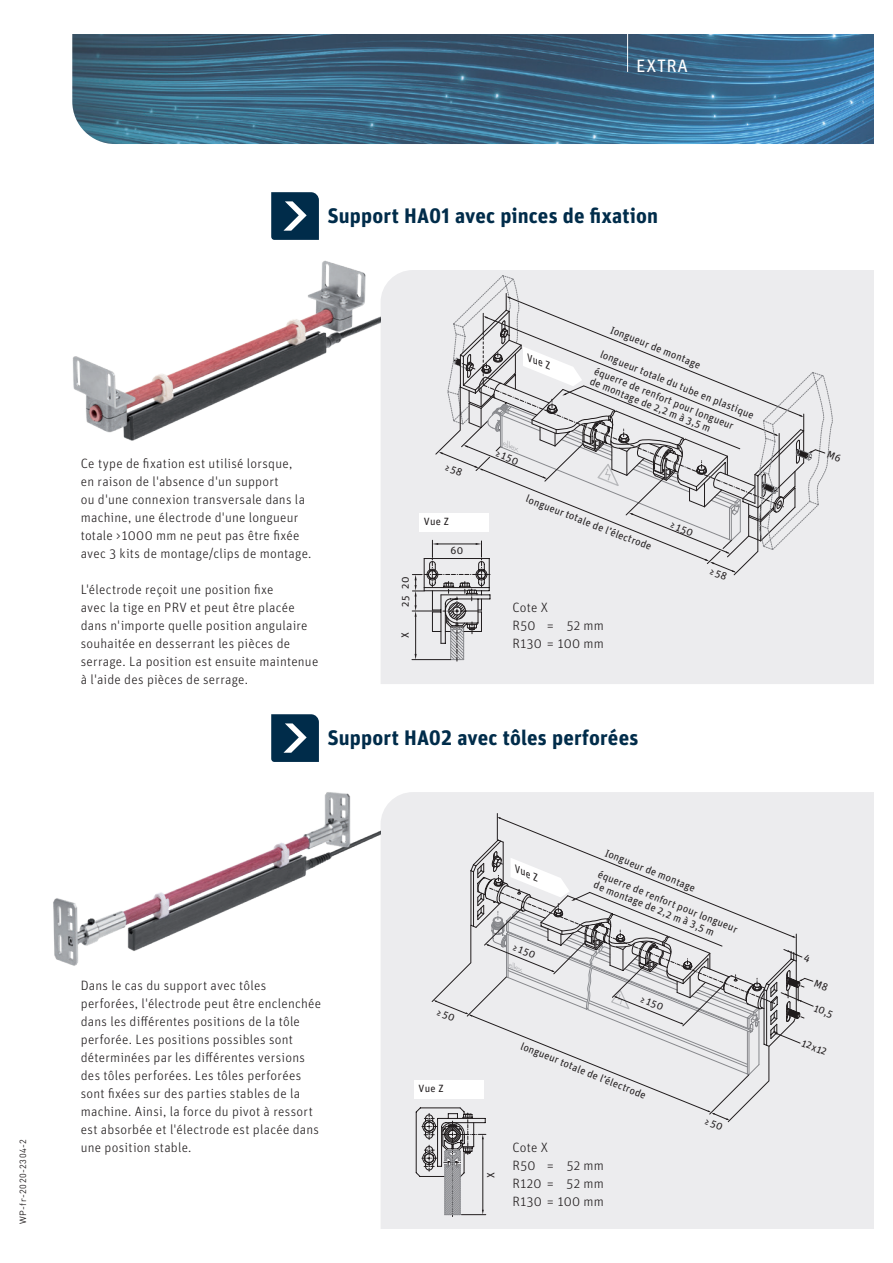
<style>
.page{position:relative;width:893px;height:1263px;background:#fff}
.page>*{position:absolute;margin:0;border:0;box-sizing:border-box;transform-origin:0 0}
._01_Zwischenhead_2_Z{font:700 21px "Unit OT";letter-spacing:.005em;color:#002c4a}
._01_Kopf{font:18px "Unit OT";letter-spacing:.04em;color:#fff}
._02_Text{font:300 13.5px/18px "Unit OT";letter-spacing:.02em;color:#231f20}
._02_Text-2{font:10.5px "Unit OT";letter-spacing:.03em;color:#231f20}
._02_Text-3{font:italic 10.5px "Unit OT";color:#231f20}
.t1{font:9px "DIN Pro";letter-spacing:.065em;color:#231f20}
</style>
<div class="page">
<img style="left:72px;top:34px;width:802px;height:110px">
<div style="left:381px;top:270px;width:493px;height:414px;background:#ececee"></div>
<div style="left:381px;top:792px;width:493px;height:437px;background:#ececee"></div>
<svg style="left:271px;top:192px;width:48px;height:48px"></svg>
<svg style="left:271px;top:714px;width:48px;height:48px"></svg>
<img style="left:72px;top:260px;width:309px;height:181px">
<img style="left:53px;top:792px;width:328px;height:174px">
<div style="left:414px;top:1080px;width:69px;height:18px;background:#fff"></div>
<hr style="left:627px;top:0;width:1px;height:72px;background:#fff">
<svg style="left:415px;top:817px;width:414px;height:400px"></svg>
<svg style="left:412px;top:275px;width:430px;height:386px"></svg>
<p class="t1" style="left:17px;top:1224px;width:87px;rotate:-90deg">WP-fr-2020-2304-2</p>
<p class="_01_Kopf" style="left:636px;top:54px;width:53px">EXTRA</p>
<p class="_01_Zwischenhead_2_Z" style="left:327px;top:202px;width:332px">Support HA01 avec pinces de fixation</p>
<p class="_02_Text" style="left:81px;top:454px;width:232px">Ce type de fixation est utilisé lorsque,<br>en raison de l'absence d'un support<br>ou d'une connexion transversale dans la machine, une électrode d'une longueur totale &gt;1000 mm ne peut pas être fixée avec 3 kits de montage/clips de montage.</p>
<p class="_02_Text" style="left:81px;top:580px;width:239px">L'électrode reçoit une position fixe<br>avec la tige en PRV et peut être placée dans n'importe quelle position angulaire souhaitée en desserrant les pièces de serrage. La position est ensuite maintenue à l'aide des pièces de serrage.</p>
<p class="_02_Text-2" style="left:399px;top:589px;width:14px;rotate:-90deg">20</p>
<p class="_02_Text-2" style="left:399px;top:607px;width:13px;rotate:-90deg">25</p>
<p class="_02_Text-2" style="left:399px;top:638px;width:7px;rotate:-90deg">X</p>
<p class="_02_Text-2" style="left:424px;top:515px;width:27px">Vue Z</p>
<p class="_02_Text-2" style="left:450px;top:544px;width:14px">60</p>
<p class="_02_Text-3" style="left:531px;top:351px;width:27px;rotate:22deg">Vue Z</p>
<p class="_02_Text-2" style="left:499px;top:447px;width:25px;rotate:22deg">≥ 150</p>
<p class="_02_Text-2" style="left:613px;top:323px;width:98px;rotate:22deg">Iongueur de montage</p>
<p class="_02_Text-2" style="left:597px;top:364px;width:151px;rotate:22deg">équerre de renfort pour longueur</p>
<p class="_02_Text-2" style="left:603px;top:348px;width:166px;rotate:22deg">longueur totale du tube en plastique</p>
<p class="_02_Text-2" style="left:593px;top:375px;width:131px;rotate:22deg">de montage de 2,2 m à 3,5 m</p>
<p class="_02_Text-2" style="left:529px;top:492px;width:136px;rotate:21deg">longueur totale de l’électrode</p>
<p class="_02_Text-2" style="left:674px;top:518px;width:25px;rotate:22deg">≥ 150</p>
<p class="_02_Text" style="left:512px;top:598px;width:37px">Cote X</p>
<p class="_02_Text" style="left:512px;top:616px;width:93px">R50 = 52 mm</p>
<p class="_02_Text" style="left:512px;top:634px;width:93px">R130 = 100 mm</p>
<p class="_01_Zwischenhead_2_Z" style="left:327px;top:724px;width:313px">Support HA02 avec tôles perforées</p>
<p class="_02_Text-3" style="left:519px;top:863px;width:27px;rotate:22deg">Vue Z</p>
<p class="_02_Text-2" style="left:516px;top:940px;width:25px;rotate:22deg">≥ 150</p>
<p class="_02_Text-2" style="left:608px;top:846px;width:98px;rotate:22deg">Iongueur de montage</p>
<p class="_02_Text-2" style="left:601px;top:867px;width:151px;rotate:22deg">équerre de renfort pour longueur</p>
<p class="_02_Text-2" style="left:597px;top:878px;width:131px;rotate:22deg">de montage de 2,2 m à 3,5 m</p>
<p class="_02_Text" style="left:81px;top:976px;width:242px">Dans le cas du support avec tôles perforées, l'électrode peut être enclenchée dans les différentes positions de la tôle perforée. Les positions possibles sont déterminées par les différentes versions des tôles perforées. Les tôles perforées sont fixées sur des parties stables de la machine. Ainsi, la force du pivot à ressort est absorbée et l'électrode est placée dans une position stable.</p>
<p class="_02_Text-2" style="left:419px;top:1082px;width:27px">Vue Z</p>
<p class="_02_Text-2" style="left:484px;top:1177px;width:7px;rotate:-90deg">X</p>
<p class="_02_Text-2" style="left:644px;top:992px;width:25px;rotate:22deg">≥ 150</p>
<p class="_02_Text-2" style="left:524px;top:1039px;width:136px;rotate:22deg">longueur totale de l’électrode</p>
<p class="_02_Text" style="left:512px;top:1138px;width:37px">Cote X</p>
<p class="_02_Text" style="left:512px;top:1156px;width:93px">R50 = 52 mm</p>
<p class="_02_Text" style="left:512px;top:1174px;width:93px">R120 = 52 mm</p>
<p class="_02_Text" style="left:512px;top:1192px;width:93px">R130 = 100 mm</p>
<p class="_02_Text-2" style="left:817px;top:1001px;width:21px;rotate:22deg">10,5</p>
<p class="_02_Text-2" style="left:805px;top:1036px;width:28px;rotate:22deg">12x12</p>
</div>
